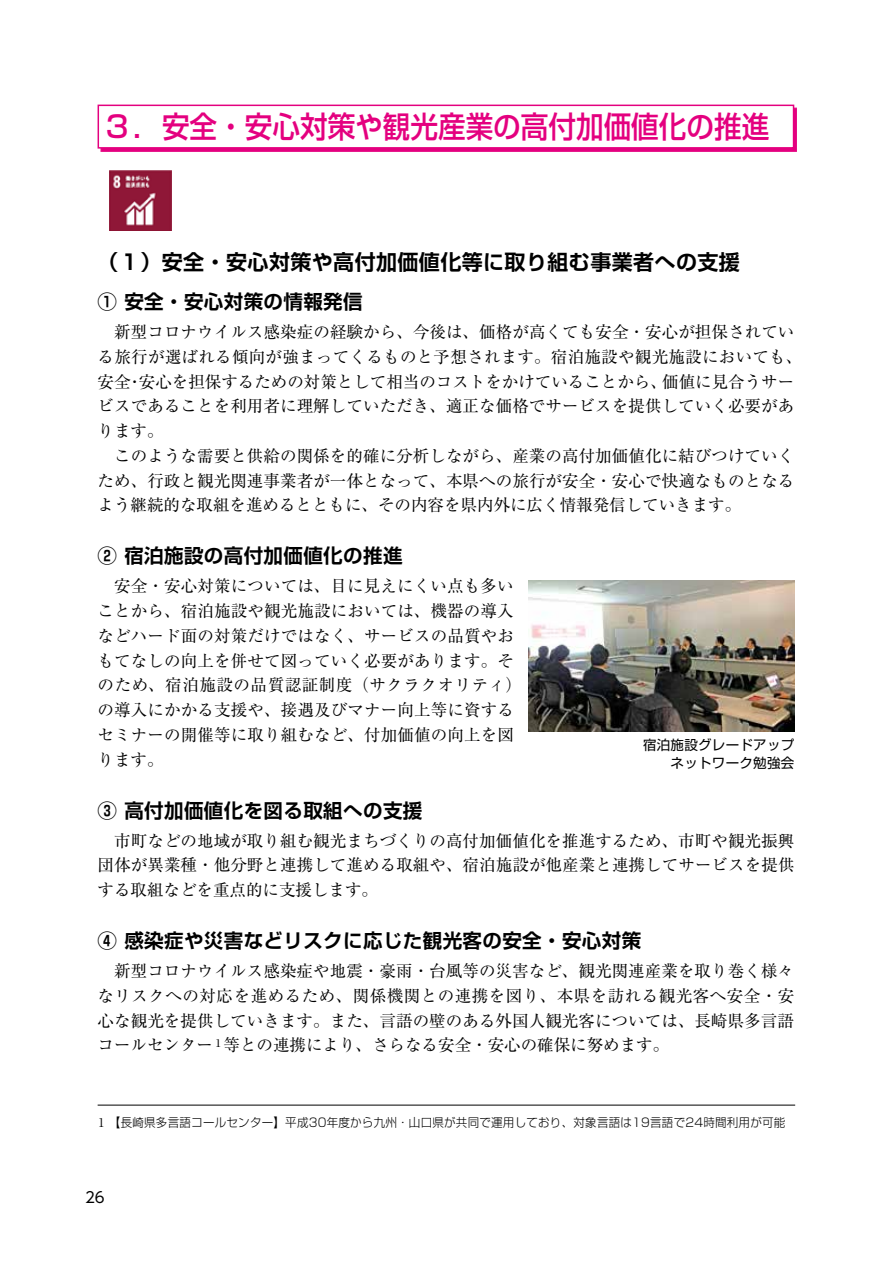
<style>
.page{position:relative;width:893px;height:1263px;background:#fff}
.page>*{position:absolute;margin:0;border:0;box-sizing:border-box;transform-origin:0 0}
.t1{font:500 30px "Shin Go Pr 6";color:#e4007f}
.t2{font:700 21px "Shin Go Pr 6 De";letter-spacing:.02em;color:#000}
.t3{font:700 19.5px "Shin Go Pr 6 De";letter-spacing:.02em;color:#000}
.t4{font:16.5px/24.8px "Ryumin Pr 6";letter-spacing:.005em;color:#000}
.t5{font:15px "UD Shin Go Pro";color:#000}
.t6{font:13.5px/18px "Shin Go Pr 6";letter-spacing:.02em;color:#000;text-align:right}
.t7{font:300 12px "Shin Go Pr 6";letter-spacing:.02em;color:#000;scale:.96 1}
.s1{font-family:"Ryumin Pr 6";font-weight:400}
</style>
<div class="page">
<div style="left:100px;top:108px;width:697px;height:44px;background:#e4007f"></div>
<div style="left:98px;top:105px;width:696px;height:44px;background:#fff;border:2px solid #e4007f"></div>
<img style="left:529px;top:580px;width:265px;height:151px">
<img style="left:109px;top:170px;width:62px;height:60px">
<hr style="left:98px;top:1105px;width:697px;height:1px;background:#000">
<h1 class="t1" style="left:102px;top:102px;width:669px">３．安全・安心対策や観光産業の高付加価値化の推進</h1>
<p class="t2" style="left:98px;top:245px;width:644px">（１）安全・安心対策や高付加価値化等に取り組む事業者への支援</p>
<p class="t3" style="left:98px;top:286px;width:267px">① 安全・安心対策の情報発信</p>
<p class="t4" style="left:98px;top:319px;width:706px">　新型コロナウイルス感染症の経験から、今後は、価格が高くても安全・安心が担保されている旅行が選ばれる傾向が強まってくるものと予想されます。宿泊施設や観光施設においても、安全・安心を担保するための対策として相当のコストをかけていることから、価値に見合うサービスであることを利用者に理解していただき、適正な価格でサービスを提供していく必要があります。<br>　このような需要と供給の関係を的確に分析しながら、産業の高付加価値化に結びつけていくため、行政と観光関連事業者が一体となって、本県への旅行が安全・安心で快適なものとなるよう継続的な取組を進めるとともに、その内容を県内外に広く情報発信していきます。</p>
<p class="t3" style="left:98px;top:540px;width:306px">② 宿泊施設の高付加価値化の推進</p>
<p class="t4" style="left:98px;top:573px;width:426px">　安全・安心対策については、目に見えにくい点も多いことから、宿泊施設や観光施設においては、機器の導入などハード面の対策だけではなく、サービスの品質やおもてなしの向上を併せて図っていく必要があります。そのため、宿泊施設の品質認証制度（サクラクオリティ）の導入にかかる支援や、接遇及びマナー向上等に資するセミナーの開催等に取り組むなど、付加価値の向上を図ります。</p>
<p class="t3" style="left:98px;top:794px;width:326px">③ 高付加価値化を図る取組への支援</p>
<p class="t4" style="left:98px;top:827px;width:698px;text-align:justify">　市町などの地域が取り組む観光まちづくりの高付加価値化を推進するため、市町や観光振興団体が異業種・他分野と連携して進める取組や、宿泊施設が他産業と連携してサービスを提供する取組などを重点的に支援します。</p>
<p class="t3" style="left:98px;top:925px;width:545px">④ 感染症や災害などリスクに応じた観光客の安全・安心対策</p>
<p class="t4" style="left:98px;top:958px;width:698px;text-align:justify">　新型コロナウイルス感染症や地震・豪雨・台風等の災害など、観光関連産業を取り巻く様々なリスクへの対応を進めるため、関係機関との連携を図り、本県を訪れる観光客へ安全・安心な観光を提供していきます。また、言語の壁のある外国人観光客については、長崎県多言語コールセンター<sup>１</sup>等との連携により、さらなる安全・安心の確保に努めます。</p>
<p class="t6" style="left:643px;top:735px;width:153px">宿泊施設グレードアップネットワーク勉強会</p>
<p class="t7" style="left:99px;top:1113px;width:717px"><span class="s1">1</span> 【長崎県多言語コールセンター】平成30年度から九州・山口県が共同で運用しており、対象言語は19言語で24時間利用が可能</p>
<p class="t5" style="left:85px;top:1185px;width:21px">26</p>
</div>
